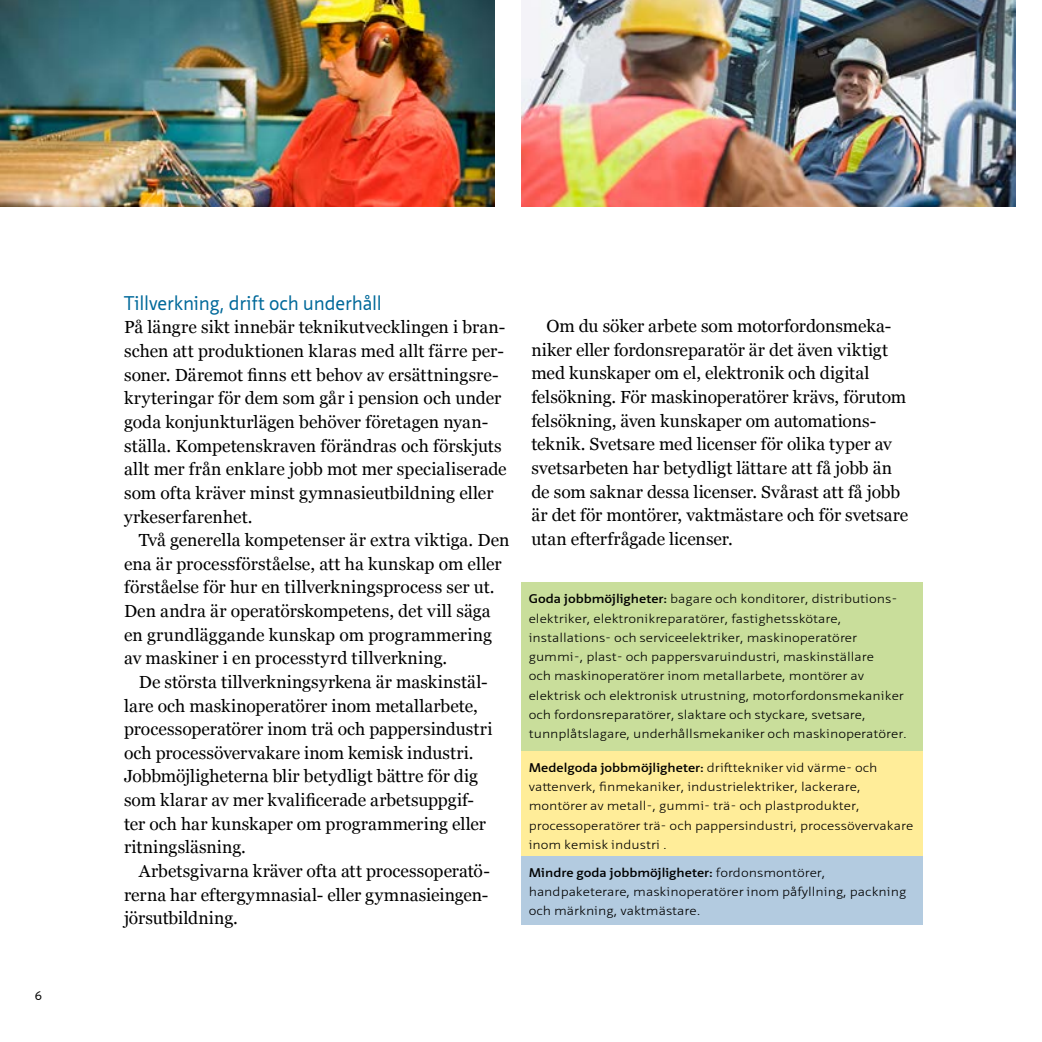
<style>
.page{position:relative;width:1042px;height:1042px;background:#fff}
.page>*{position:absolute;margin:0;border:0;box-sizing:border-box;transform-origin:0 0}
.t1{font:19.25px "Neue Sans Pro";letter-spacing:-.01em;color:#00699a}
.t2{font:17.5px/23.6px "Georgia";color:#000}
.t3{font:300 12.25px/19.2px "Neue Sans Pro";color:#000;scale:1.17 1}
.t4{font:12.25px "Neue Sans Pro";color:#000}
.s1{font-weight:600}
</style>
<div class="page">
<img style="left:0;top:0;width:495px;height:207px">
<img style="left:521px;top:0;width:495px;height:207px">
<div style="left:521px;top:582px;width:402px;height:168px;background:#c9de9b"></div>
<div style="left:521px;top:751px;width:402px;height:105px;background:#ffed99"></div>
<div style="left:521px;top:856px;width:402px;height:69px;background:#b3cbe0"></div>
<p class="t4" style="left:35px;top:988px;width:9px">6</p>
<p class="t1" style="left:124px;top:290px;width:259px">Tillverkning, drift och underhåll</p>
<p class="t2" style="left:124px;top:316px;width:384px">På längre sikt innebär teknikutvecklingen i bran&shy;schen att produktionen klaras med allt färre per&shy;soner. Däremot finns ett behov av ersättningsre&shy;kryteringar för dem som går i pension och under goda konjunkturlägen behöver företagen nyan&shy;ställa. Kompetenskraven förändras och förskjuts allt mer från enklare jobb mot mer specialiserade som ofta kräver minst gymnasieutbildning eller yrkeserfarenhet.</p>
<p class="t2" style="left:124px;top:529px;width:387px;text-indent:15px">Två generella kompetenser är extra viktiga. Den ena är processförståelse, att ha kunskap om eller förståelse för hur en tillverkningsprocess ser ut.<br>Den andra är operatörskompetens, det vill säga en grundläggande kunskap om programmering av maskiner i en processtyrd tillverkning.</p>
<p class="t2" style="left:124px;top:670px;width:370px;text-indent:15px">De största tillverkningsyrkena är maskinstäl&shy;lare och maskinoperatörer inom metallarbete, processoperatörer inom trä och pappersindustri och processövervakare inom kemisk industri.<br>Jobbmöjligheterna blir betydligt bättre för dig som klarar av mer kvalificerade arbetsuppgif&shy;ter och har kunskaper om programmering eller ritningsläsning.</p>
<p class="t2" style="left:124px;top:859px;width:367px;text-align:justify;text-indent:15px">Arbetsgivarna kräver ofta att processoperatö&shy;rerna har eftergymnasial- eller gymnasieingen&shy;jörsutbildning.</p>
<p class="t2" style="left:531px;top:315px;width:378px;text-indent:15px">Om du söker arbete som motorfordonsmeka&shy;niker eller fordonsreparatör är det även viktigt med kunskaper om el, elektronik och digital felsökning. För maskinoperatörer krävs, förutom felsökning, även kunskaper om automations&shy;teknik. Svetsare med licenser för olika typer av svetsarbeten har betydligt lättare att få jobb än de som saknar dessa licenser. Svårast att få jobb är det för montörer, vaktmästare och för svetsare utan efterfrågade licenser.</p>
<p class="t3" style="left:529px;top:589px;width:325px"><span class="s1">Goda jobbmöjligheter:</span> bagare och konditorer, distributions&shy;elektriker, elektronikreparatörer, fastighetsskötare, installations- och serviceelektriker, maskinoperatörer gummi-, plast- och pappersvaruindustri, maskinställare<br>och maskinoperatörer inom metallarbete, montörer av elektrisk och elektronisk utrustning, motorfordonsmekaniker och fordonsreparatörer, slaktare och styckare, svetsare, tunnplåtslagare, underhållsmekaniker och maskinoperatörer.</p>
<p class="t3" style="left:529px;top:758px;width:330px"><span class="s1">Medelgoda jobbmöjligheter:</span> drifttekniker vid värme- och vattenverk, finmekaniker, industrielektriker, lackerare, montörer av metall-, gummi- trä- och plastprodukter, processoperatörer trä- och pappersindustri, processövervakare inom kemisk industri .</p>
<p class="t3" style="left:529px;top:862px;width:324px"><span class="s1">Mindre goda jobbmöjligheter:</span> fordonsmontörer, handpaketerare, maskinoperatörer inom påfyllning, packning och märkning, vaktmästare.</p>
</div>
